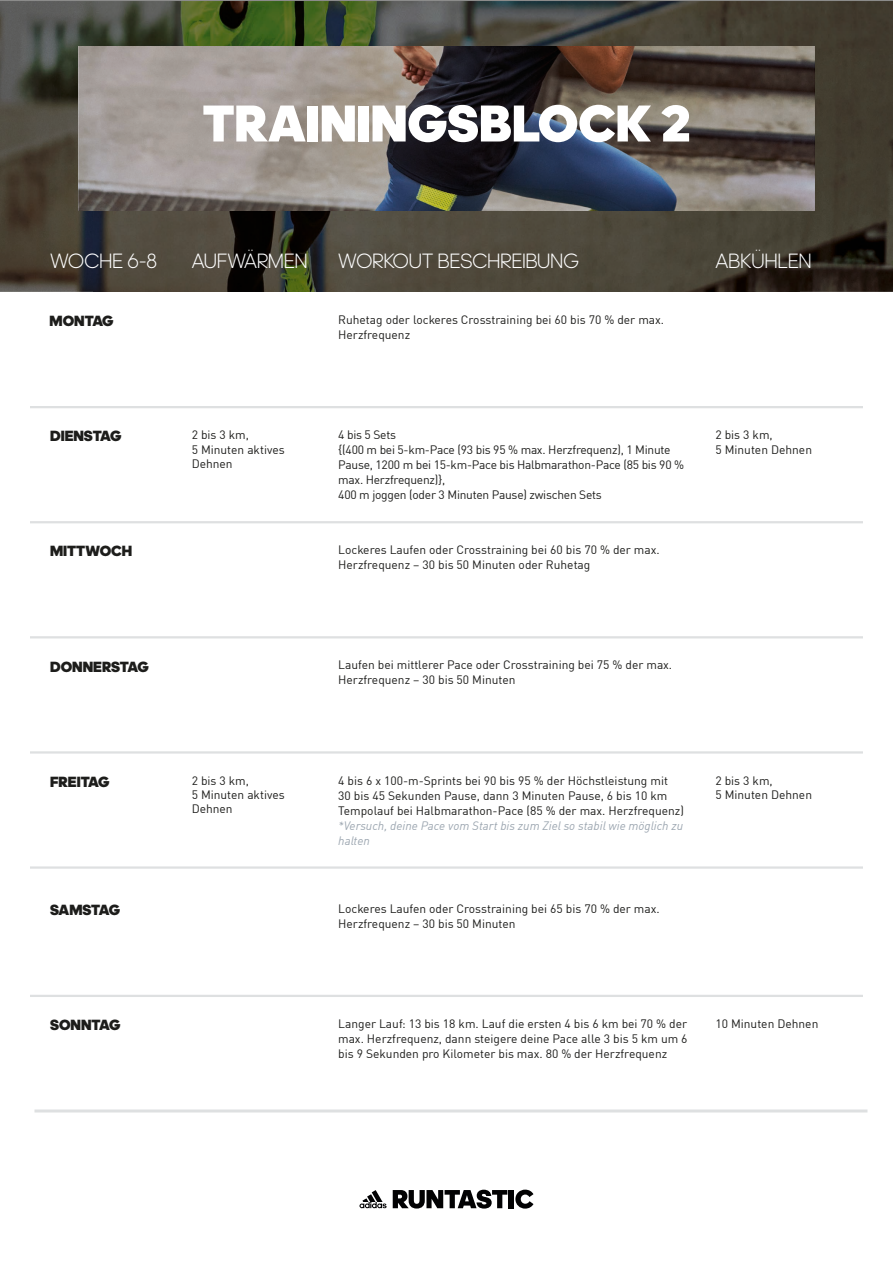
<style>
.page{position:relative;width:893px;height:1263px;background:#fff}
.page>*{position:absolute;margin:0;border:0;box-sizing:border-box;transform-origin:0 0}
.t1{font:900 52.5px "adineue PRO";color:#fff}
.t2{font:300 21px "adineue PRO";letter-spacing:.01em;color:#fff}
.t3{font:900 15px "adineue PRO";color:#1d1d1b}
.t4{font:900 15px "adineue PRO";letter-spacing:-.025em;color:#1d1d1b}
.t5{font:12px/15px "Adihaus DIN";color:#1d1d1b}
.t6{font:12px/15px "Adihaus DIN";letter-spacing:-.02em;color:#1d1d1b}
.t7{font:italic 12px/15px "Adihaus DIN";color:#9da7b1}
</style>
<div class="page">
<img style="left:0;top:1px;width:93px;height:291px">
<img style="left:93px;top:1px;width:800px;height:48px">
<img style="left:800px;top:49px;width:93px;height:243px">
<img style="left:93px;top:210px;width:707px;height:82px">
<svg style="left:359px;top:1190px;width:28px;height:18px"></svg>
<svg style="left:393px;top:1190px;width:114px;height:18px"></svg>
<div style="left:509px;top:1190px;width:5px;height:18px;background:#020203"></div>
<svg style="left:515px;top:1189px;width:18px;height:19px"></svg>
<img style="left:79px;top:47px;width:735px;height:163px">
<hr style="left:30px;top:406px;width:833px;height:2px;background:#dee0e1">
<hr style="left:30px;top:521px;width:833px;height:2px;background:#dee0e1">
<hr style="left:30px;top:636px;width:833px;height:2px;background:#dee0e1">
<hr style="left:30px;top:751px;width:833px;height:2px;background:#dee0e1">
<hr style="left:30px;top:866px;width:833px;height:3px;background:#dee0e1">
<hr style="left:30px;top:995px;width:833px;height:2px;background:#dee0e1">
<hr style="left:34px;top:1109px;width:833px;height:3px;background:#dee0e1">
<h1 class="t1" style="left:203px;top:92px;width:489px">TRAININGSBLOCK 2</h1>
<h2 class="t2" style="left:50px;top:249px;width:109px">WOCHE 6-8</h2>
<p class="t3" style="left:50px;top:312px;width:66px">MONTAG</p>
<h2 class="t2" style="left:192px;top:249px;width:117px">AUFWÄRMEN</h2>
<h2 class="t2" style="left:338px;top:249px;width:242px">WORKOUT BESCHREIBUNG</h2>
<p class="t5" style="left:338px;top:311px;width:327px">Ruhetag oder lockeres Crosstraining bei 60 bis 70 % der max.<br>Herzfrequenz</p>
<h2 class="t2" style="left:715px;top:249px;width:97px">ABKÜHLEN</h2>
<p class="t3" style="left:50px;top:427px;width:73px">DIENSTAG</p>
<p class="t5" style="left:192px;top:426px;width:94px;line-height:14.4px">2 bis 3 km,<br>5 Minuten aktives<br>Dehnen</p>
<p class="t6" style="left:338px;top:426px;width:347px">4 bis 5 Sets<br>{(400 m bei 5-km-Pace (93 bis 95 % max. Herzfrequenz), 1 Minute Pause, 1200 m bei 15-km-Pace bis Halbmarathon-Pace (85 bis 90 % max. Herzfrequenz)},<br>400 m joggen (oder 3 Minuten Pause) zwischen Sets</p>
<p class="t5" style="left:715px;top:426px;width:98px;line-height:14.4px">2 bis 3 km,<br>5 Minuten Dehnen</p>
<p class="t3" style="left:50px;top:542px;width:84px">MITTWOCH</p>
<p class="t5" style="left:338px;top:541px;width:323px">Lockeres Laufen oder Crosstraining bei 60 bis 70 % der max.<br>Herzfrequenz – 30 bis 50 Minuten oder Ruhetag</p>
<p class="t3" style="left:50px;top:657px;width:100px">DONNERSTAG</p>
<p class="t5" style="left:338px;top:656px;width:335px">Laufen bei mittlerer Pace oder Crosstraining bei 75 % der max.<br>Herzfrequenz – 30 bis 50 Minuten</p>
<p class="t3" style="left:50px;top:772px;width:61px">FREITAG</p>
<p class="t5" style="left:192px;top:772px;width:94px;line-height:14.4px">2 bis 3 km,<br>5 Minuten aktives<br>Dehnen</p>
<p class="t5" style="left:338px;top:771px;width:347px">4 bis 6 x 100-m-Sprints bei 90 bis 95 % der Höchstleistung mit<br>30 bis 45 Sekunden Pause, dann 3 Minuten Pause, 6 bis 10 km<br>Tempolauf bei Halbmarathon-Pace (85 % der max. Herzfrequenz)</p>
<p class="t7" style="left:338px;top:817px;width:346px">*Versuch, deine Pace vom Start bis zum Ziel so stabil wie möglich zu halten</p>
<p class="t5" style="left:715px;top:772px;width:98px;line-height:14.4px">2 bis 3 km,<br>5 Minuten Dehnen</p>
<p class="t4" style="left:50px;top:901px;width:72px">SAMSTAG</p>
<p class="t5" style="left:338px;top:900px;width:323px">Lockeres Laufen oder Crosstraining bei 65 bis 70 % der max.<br>Herzfrequenz – 30 bis 50 Minuten</p>
<p class="t3" style="left:50px;top:1016px;width:72px">SONNTAG</p>
<p class="t5" style="left:338px;top:1015px;width:351px;text-align:justify">Langer Lauf: 13 bis 18 km. Lauf die ersten 4 bis 6 km bei 70 % der max. Herzfrequenz, dann steigere deine Pace alle 3 bis 5 km um 6 bis 9 Sekunden pro Kilometer bis max. 80 % der Herzfrequenz</p>
<p class="t5" style="left:715px;top:1015px;width:105px">10 Minuten Dehnen</p>
</div>
